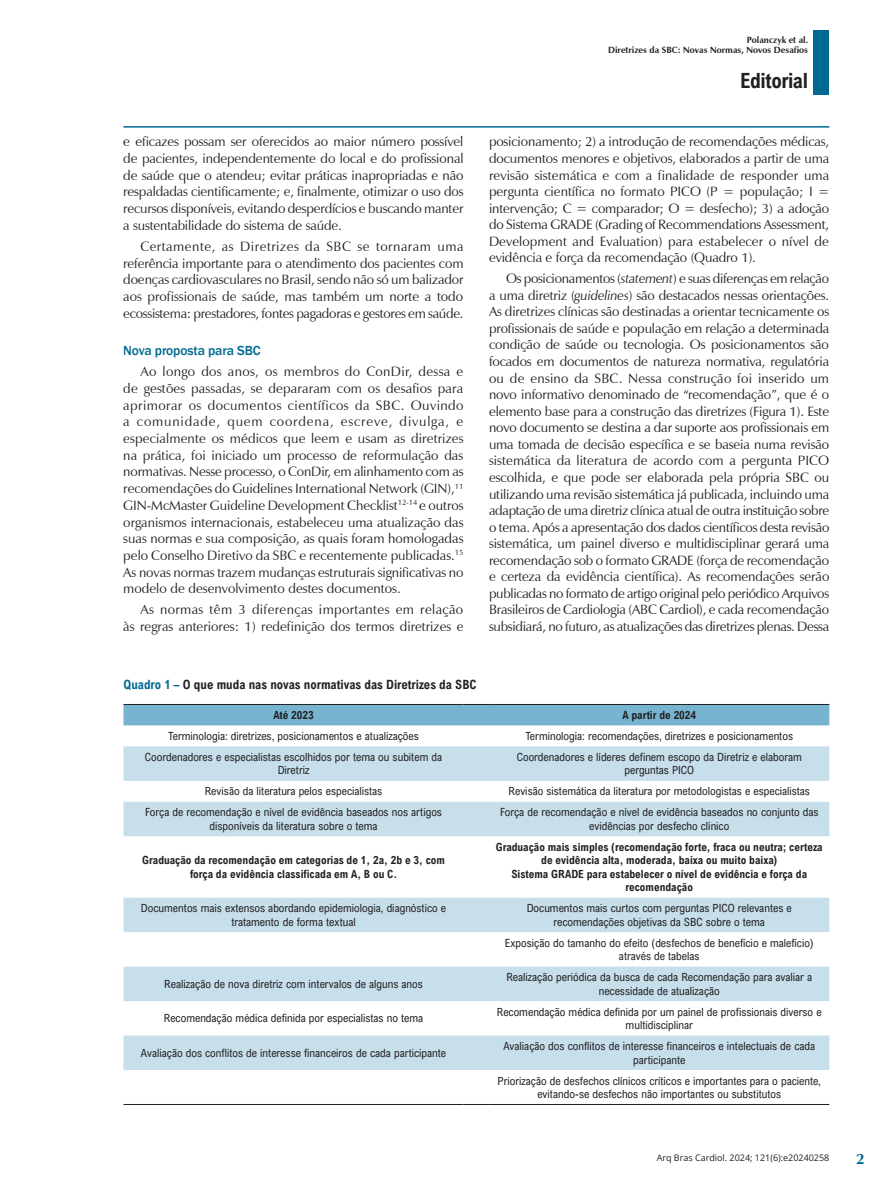
<style>
.page{position:relative;width:893px;height:1191px;background:#fff}
.page>*{position:absolute;margin:0;border:0;box-sizing:border-box;transform-origin:0 0}
.t1{font:700 21px "Arial Nova Cond";letter-spacing:-.02em;color:#231f20}
.t2{font:700 15px "Zapf Humanist 601 BT";color:#006991}
._01-TEXTO_BASICO{font:13.5px/16.5px "Zapf Humanist 601 BT";letter-spacing:-.01em;color:#231f20;text-align:justify}
._03_-_SUBTITULO_PRINCIPAL_MATERIA{font:500 13.5px "Franklin Gothic";letter-spacing:-.01em;color:#006991}
._01_TÍTULO_TABELA{font:700 12.75px "Arial Nova Cond";color:#231f20}
._02_TEXTO_TABELA_BASICA{font:11.25px/13.5px "Arial Nova Cond";color:#231f20;text-align:center}
._02_TEXTO_TABELA_BASICA-2{font:700 11.25px/13.5px "Arial Nova Cond";color:#231f20;text-align:center}
._04_DESTAQUE_TABELA{font:700 11.25px "Arial Nova Cond";color:#231f20}
.t3{font:700 9px/10.8px "Zapf Humanist 601 BT";color:#231f20;text-align:right}
.t4{font:9px "Open Sans";color:#231f20}
.s1{font-style:italic}
.s2{color:#006991}
</style>
<div class="page">
<hr style="left:123px;top:126px;width:706px;height:2px;background:#006991">
<div style="left:813px;top:30px;width:16px;height:64px;background:#006991"></div>
<svg style="left:123px;top:746px;width:706px;height:324px;fill:#c6dfeb"></svg>
<div style="left:123px;top:704px;width:706px;height:21px;background:#76b4cf"></div>
<hr style="left:489px;top:704px;width:340px;height:1px;background:#231f20">
<hr style="left:123px;top:1104px;width:341px;height:1px;background:#231f20">
<svg style="left:464px;top:1104px;width:25px;height:1px"></svg>
<hr style="left:489px;top:1104px;width:340px;height:1px;background:#231f20">
<p class="t3" style="left:608px;top:34px;width:201px">Polanczyk et al.<br>Diretrizes da SBC: Novas Normas, Novos Desafios</p>
<p class="_01-TEXTO_BASICO" style="left:123px;top:133px;width:342px">e eficazes possam ser oferecidos ao maior número possível de pacientes, independentemente do local e do profissional de saúde que o atendeu; evitar práticas inapropriadas e não respaldadas cientificamente; e, finalmente, otimizar o uso dos recursos disponíveis, evitando desperdícios e buscando manter a sustentabilidade do sistema de saúde.</p>
<p class="_01-TEXTO_BASICO" style="left:123px;top:238px;width:342px;text-indent:17px">Certamente, as Diretrizes da SBC se tornaram uma referência importante para o atendimento dos pacientes com doenças cardiovasculares no Brasil, sendo não só um balizador aos profissionais de saúde, mas também um norte a todo ecossistema: prestadores, fontes pagadoras e gestores em saúde.</p>
<p class="_03_-_SUBTITULO_PRINCIPAL_MATERIA" style="left:123px;top:342px;width:139px">Nova proposta para SBC</p>
<p class="_01-TEXTO_BASICO" style="left:123px;top:363px;width:342px;text-indent:17px">Ao longo dos anos, os membros do ConDir, dessa e de gestões passadas, se depararam com os desafios para aprimorar os documentos científicos da SBC. Ouvindo a comunidade, quem coordena, escreve, divulga, e especialmente os médicos que leem e usam as diretrizes na prática, foi iniciado um processo de reformulação das normativas. Nesse processo, o ConDir, em alinhamento com as recomendações do Guidelines International Network (GIN),<sup>11<br></sup>GIN-McMaster Guideline Development Checklist<sup>12-14</sup> e outros organismos internacionais, estabeleceu uma atualização das suas normas e sua composição, as quais foram homologadas pelo Conselho Diretivo da SBC e recentemente publicadas.<sup>15<br></sup>As novas normas trazem mudanças estruturais significativas no modelo de desenvolvimento destes documentos.</p>
<p class="_01-TEXTO_BASICO" style="left:123px;top:601px;width:342px;text-align:right">As normas têm 3 diferenças importantes em relação<br>às regras anteriores: 1) redefinição dos termos diretrizes e</p>
<h1 class="t1" style="left:740px;top:67px;width:69px">Editorial</h1>
<p class="_01-TEXTO_BASICO" style="left:489px;top:133px;width:342px">posicionamento; 2) a introdução de recomendações médicas, documentos menores e objetivos, elaborados a partir de uma revisão sistemática e com a finalidade de responder uma pergunta científica no formato PICO (P = população; I = intervenção; C = comparador; O = desfecho); 3) a adoção do Sistema GRADE (Grading of Recommendations Assessment, Development and Evaluation) para estabelecer o nível de evidência e força da recomendação (Quadro 1).</p>
<p class="_01-TEXTO_BASICO" style="left:489px;top:270px;width:342px;text-indent:17px">Os posicionamentos (<span class="s1">statement</span>) e suas diferenças em relação a uma diretriz (<span class="s1">guidelines</span>) são destacados nessas orientações.<br>As diretrizes clínicas são destinadas a orientar tecnicamente os profissionais de saúde e população em relação a determinada condição de saúde ou tecnologia. Os posicionamentos são focados em documentos de natureza normativa, regulatória ou de ensino da SBC. Nessa construção foi inserido um novo informativo denominado de “recomendação”, que é o elemento base para a construção das diretrizes (Figura 1). Este novo documento se destina a dar suporte aos profissionais em uma tomada de decisão específica e se baseia numa revisão sistemática da literatura de acordo com a pergunta PICO escolhida, e que pode ser elaborada pela própria SBC ou utilizando uma revisão sistemática já publicada, incluindo uma adaptação de uma diretriz clínica atual de outra instituição sobre o tema. Após a apresentação dos dados científicos desta revisão sistemática, um painel diverso e multidisciplinar gerará uma recomendação sob o formato GRADE (força de recomendação e certeza da evidência científica). As recomendações serão publicadas no formato de artigo original pelo periódico Arquivos Brasileiros de Cardiologia (ABC Cardiol), e cada recomendação subsidiará, no futuro, as atualizações das diretrizes plenas. Dessa</p>
<p class="_01_TÍTULO_TABELA" style="left:123px;top:676px;width:354px"><span class="s2">Quadro 1 –</span> O que muda nas novas normativas das Diretrizes da SBC</p>
<p class="_04_DESTAQUE_TABELA" style="left:273px;top:708px;width:42px">Até 2023</p>
<p class="_04_DESTAQUE_TABELA" style="left:622px;top:708px;width:75px">A partir de 2024</p>
<p class="_02_TEXTO_TABELA_BASICA" style="left:168px;top:729px;width:252px">Terminologia: diretrizes, posicionamentos e atualizações</p>
<p class="_02_TEXTO_TABELA_BASICA" style="left:525px;top:729px;width:269px">Terminologia: recomendações, diretrizes e posicionamentos</p>
<p class="_02_TEXTO_TABELA_BASICA" style="left:145px;top:750px;width:299px">Coordenadores e especialistas escolhidos por tema ou subitem da<br>Diretriz</p>
<p class="_02_TEXTO_TABELA_BASICA" style="left:517px;top:750px;width:286px">Coordenadores e líderes definem escopo da Diretriz e elaboram perguntas PICO</p>
<p class="_02_TEXTO_TABELA_BASICA" style="left:205px;top:784px;width:179px">Revisão da literatura pelos especialistas</p>
<p class="_02_TEXTO_TABELA_BASICA" style="left:509px;top:784px;width:303px">Revisão sistemática da literatura por metodologistas e especialistas</p>
<p class="_02_TEXTO_TABELA_BASICA" style="left:145px;top:805px;width:298px">Força de recomendação e nível de evidência baseados nos artigos disponíveis da literatura sobre o tema</p>
<p class="_02_TEXTO_TABELA_BASICA" style="left:500px;top:805px;width:320px">Força de recomendação e nível de evidência baseados no conjunto das evidências por desfecho clínico</p>
<p class="_02_TEXTO_TABELA_BASICA-2" style="left:142px;top:853px;width:304px">Graduação da recomendação em categorias de 1, 2a, 2b e 3, com força da evidência classificada em A, B ou C.</p>
<p class="_02_TEXTO_TABELA_BASICA-2" style="left:496px;top:840px;width:328px">Graduação mais simples (recomendação forte, fraca ou neutra; certeza de evidência alta, moderada, baixa ou muito baixa)</p>
<p class="_02_TEXTO_TABELA_BASICA-2" style="left:511px;top:867px;width:297px">Sistema GRADE para estabelecer o nível de evidência e força da recomendação</p>
<p class="_02_TEXTO_TABELA_BASICA" style="left:141px;top:901px;width:307px">Documentos mais extensos abordando epidemiologia, diagnóstico e tratamento de forma textual</p>
<p class="_02_TEXTO_TABELA_BASICA" style="left:527px;top:901px;width:267px">Documentos mais curtos com perguntas PICO relevantes e recomendações objetivas da SBC sobre o tema</p>
<p class="_02_TEXTO_TABELA_BASICA" style="left:505px;top:935px;width:310px">Exposição do tamanho do efeito (desfechos de benefício e malefício) através de tabelas</p>
<p class="_02_TEXTO_TABELA_BASICA" style="left:164px;top:977px;width:260px">Realização de nova diretriz com intervalos de alguns anos</p>
<p class="_02_TEXTO_TABELA_BASICA" style="left:506px;top:970px;width:307px">Realização periódica da busca de cada Recomendação para avaliar a necessidade de atualização</p>
<p class="_02_TEXTO_TABELA_BASICA" style="left:164px;top:1011px;width:261px">Recomendação médica definida por especialistas no tema</p>
<p class="_02_TEXTO_TABELA_BASICA" style="left:497px;top:1004px;width:326px">Recomendação médica definida por um painel de profissionais diverso e multidisciplinar</p>
<p class="_02_TEXTO_TABELA_BASICA" style="left:141px;top:1046px;width:307px">Avaliação dos conflitos de interesse financeiros de cada participante</p>
<p class="_02_TEXTO_TABELA_BASICA" style="left:503px;top:1039px;width:313px">Avaliação dos conflitos de interesse financeiros e intelectuais de cada participante</p>
<p class="_02_TEXTO_TABELA_BASICA" style="left:498px;top:1073px;width:325px">Priorização de desfechos clínicos críticos e importantes para o paciente, evitando-se desfechos não importantes ou substitutos</p>
<p class="t4" style="left:657px;top:1152px;width:174px">Arq Bras Cardiol. 2024; 121(6):e20240258</p>
<p class="t2" style="left:856px;top:1149px;width:10px">2</p>
</div>
